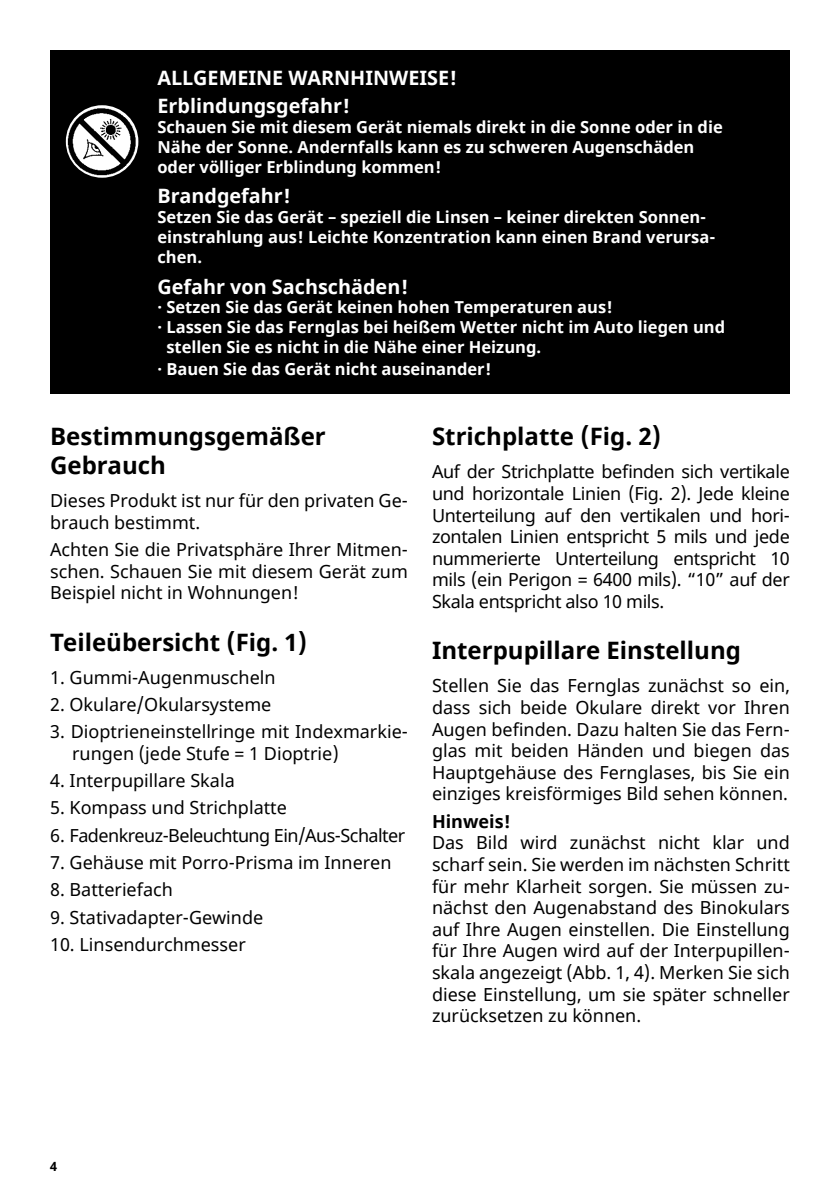
<style>
.page{position:relative;width:840px;height:1191px;background:#fff}
.page>*{position:absolute;margin:0;border:0;box-sizing:border-box;transform-origin:0 0}
.t1{font:700 24px/28.8px "Noto Sans";color:#000}
.t2{font:700 19.8px/28.4px "Noto Sans";color:#fff}
.t3{font:18px/21.6px "Noto Sans";color:#000;text-align:justify}
.t4{font:18px "Noto Sans";letter-spacing:-.03em;color:#000}
.t5{font:700 18px "Noto Sans";color:#000}
.t6{font:700 16.4px/19.8px "Noto Sans";color:#fff}
.t7{font:700 12.8px "Noto Sans";color:#000}
</style>
<div class="page">
<div style="left:50px;top:50px;width:739px;height:343px;background:#000"></div>
<img style="left:66px;top:105px;width:72px;height:73px;border-radius:36px">
<p class="t2" style="left:157px;top:64px;width:301px">ALLGEMEINE WARNHINWEISE!<br>Erblindungsgefahr!</p>
<p class="t6" style="left:157px;top:118px;width:566px">Schauen Sie mit diesem Gerät niemals direkt in die Sonne oder in die<br>Nähe der Sonne. Andernfalls kann es zu schweren Augenschäden oder völliger Erblindung kommen!</p>
<p class="t2" style="left:157px;top:183px;width:135px">Brandgefahr!</p>
<p class="t6" style="left:157px;top:208px;width:559px">Setzen Sie das Gerät – speziell die Linsen – keiner direkten Sonnen&shy;einstrahlung aus! Leichte Konzentration kann einen Brand verursa&shy;chen.</p>
<p class="t2" style="left:157px;top:273px;width:252px">Gefahr von Sachschäden!</p>
<p class="t6" style="left:157px;top:298px;width:457px">· Setzen Sie das Gerät keinen hohen Temperaturen aus!</p>
<p class="t6" style="left:157px;top:318px;width:569px">· Lassen Sie das Fernglas bei heißem Wetter nicht im Auto liegen und</p>
<p class="t6" style="left:166px;top:338px;width:376px">stellen Sie es nicht in die Nähe einer Heizung.</p>
<p class="t6" style="left:157px;top:360px;width:335px">· Bauen Sie das Gerät nicht auseinander!</p>
<h1 class="t1" style="left:50px;top:423px;width:277px">Bestimmungsgemäßer<br>Gebrauch</h1>
<p class="t3" style="left:50px;top:490px;width:359px">Dieses Produkt ist nur für den privaten Ge&shy;brauch bestimmt.</p>
<p class="t3" style="left:50px;top:539px;width:359px">Achten Sie die Privatsphäre Ihrer Mitmen&shy;schen. Schauen Sie mit diesem Gerät zum Beispiel nicht in Wohnungen!</p>
<h1 class="t1" style="left:50px;top:628px;width:258px">Teileübersicht (Fig. 1)</h1>
<p class="t3" style="left:50px;top:667px;width:227px">1. Gummi-Augenmuscheln</p>
<p class="t3" style="left:50px;top:694px;width:223px">2. Okulare/Okularsysteme</p>
<p class="t3" style="left:72px;top:721px;width:337px;text-indent:-22px">3. Dioptrieneinstellringe mit Indexmarkie&shy;rungen (jede Stufe = 1 Dioptrie)</p>
<p class="t3" style="left:50px;top:770px;width:186px">4. Interpupillare Skala</p>
<p class="t3" style="left:50px;top:797px;width:238px">5. Kompass und Strichplatte</p>
<p class="t4" style="left:50px;top:822px;width:356px">6. Fadenkreuz-Beleuchtung Ein/Aus-Schalter</p>
<p class="t3" style="left:50px;top:852px;width:342px">7. Gehäuse mit Porro-Prisma im Inneren</p>
<p class="t3" style="left:50px;top:879px;width:124px">8. Batteriefach</p>
<p class="t3" style="left:50px;top:906px;width:214px">9. Stativadapter-Gewinde</p>
<p class="t3" style="left:50px;top:934px;width:197px">10. Linsendurchmesser</p>
<h1 class="t1" style="left:432px;top:423px;width:230px">Strichplatte (Fig. 2)</h1>
<p class="t3" style="left:432px;top:461px;width:359px">Auf der Strichplatte befinden sich vertikale und horizontale Linien (Fig. 2). Jede kleine Unterteilung auf den vertikalen und hori&shy;zontalen Linien entspricht 5 mils und jede nummerierte Unterteilung entspricht 10 mils (ein Perigon = 6400 mils). “10” auf der Skala entspricht also 10 mils.</p>
<h1 class="t1" style="left:432px;top:637px;width:310px">Interpupillare Einstellung</h1>
<p class="t3" style="left:432px;top:675px;width:359px">Stellen Sie das Fernglas zunächst so ein, dass sich beide Okulare direkt vor Ihren Augen befinden. Dazu halten Sie das Fern&shy;glas mit beiden Händen und biegen das Hauptgehäuse des Fernglases, bis Sie ein einziges kreisförmiges Bild sehen können.</p>
<p class="t5" style="left:432px;top:808px;width:80px">Hinweis!</p>
<p class="t3" style="left:432px;top:832px;width:359px">Das Bild wird zunächst nicht klar und scharf sein. Sie werden im nächsten Schritt für mehr Klarheit sorgen. Sie müssen zu&shy;nächst den Augenabstand des Binokulars auf Ihre Augen einstellen. Die Einstellung für Ihre Augen wird auf der Interpupillen&shy;skala angezeigt (Abb. 1, 4). Merken Sie sich diese Einstellung, um sie später schneller zurücksetzen zu können.</p>
<p class="t7" style="left:50px;top:1157px;width:9px">4</p>
</div>
